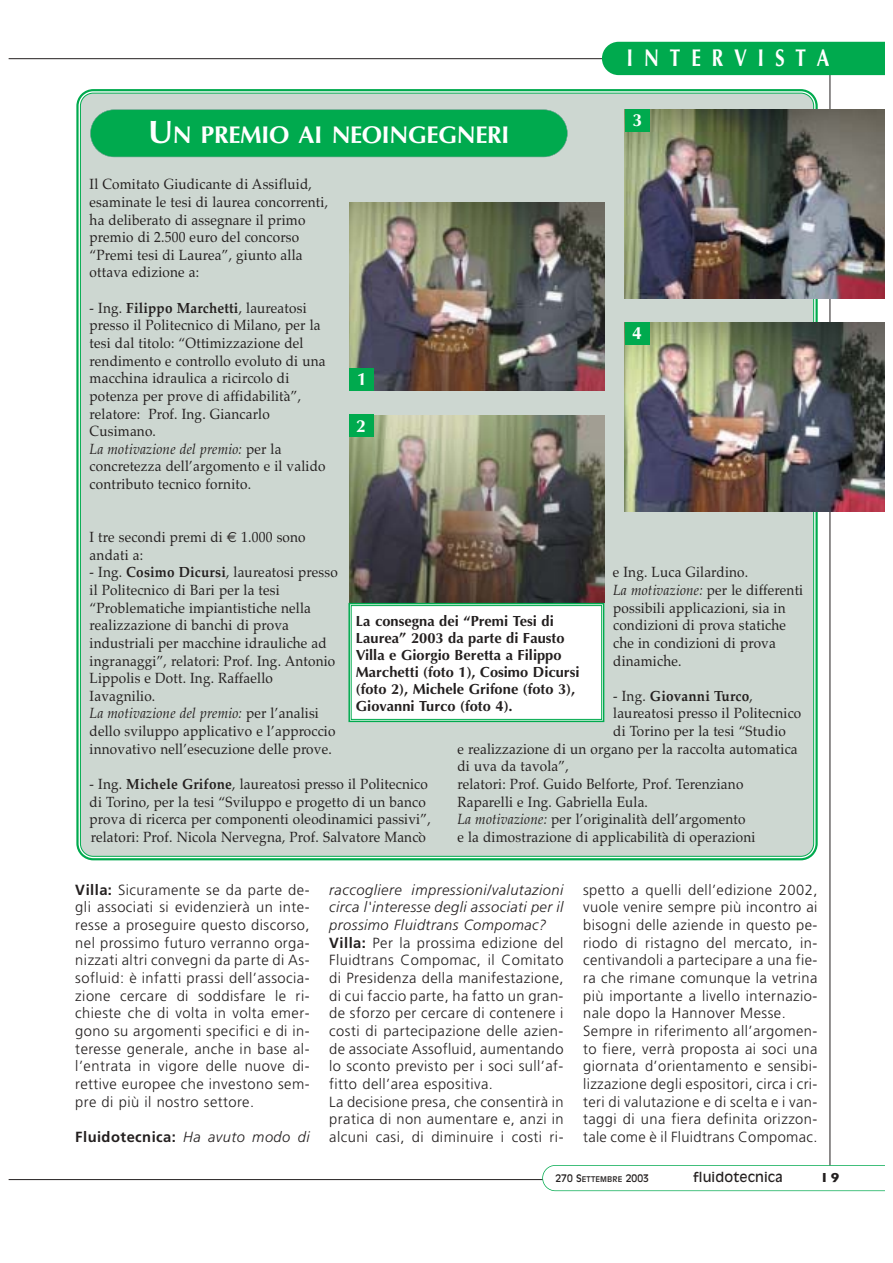
<style>
.page{position:relative;width:893px;height:1263px;background:#fff}
.page>*{position:absolute;margin:0;border:0;box-sizing:border-box;transform-origin:0 0}
.t1{font:700 24.3px "Optima";letter-spacing:-.015em;color:#fff}
.t2{font:700 24.3px "Optima";letter-spacing:.565em;color:#fff;scale:.79 1}
.t3{font:700 17.7px "Optima";color:#fff}
.t4{font:14.7px/17.7px "Palatino";letter-spacing:.015em;color:#231f1f;scale:.92 1}
.t5{font:300 14.7px/17.7px "Frutiger";letter-spacing:.03em;color:#231f1f}
.t6{font:700 14.7px/17px "Optima";color:#231f1f}
.t7{font:700 14.7px "Frutiger";letter-spacing:.03em;color:#231f1f}
.t8{font:700 14.7px "Palatino";letter-spacing:.015em;color:#231f1f;scale:.92 1}
.t9{font:13.2px "Antique Olive";letter-spacing:.01em;color:#231f1f}
.t10{font:700 13.2px "Gill Sans";color:#231f1f;scale:1.27 1}
.t11{font:10.35px "Antique Olive";letter-spacing:.01em;color:#231f1f}
.s1{font-size:32.4px}
.s2{font-weight:700}
.s3{font-style:italic}
.s4{font-family:"Euro Sans"}
.s5{font-weight:400}
.s6{font-weight:300;font-style:italic}
.s7{font-size:7.65px}
</style>
<div class="page">
<hr style="left:9px;top:58px;width:821px;height:1px;background:#231f1f">
<hr style="left:829px;top:59px;width:1px;height:1121px;background:#231f1f">
<hr style="left:9px;top:1179px;width:821px;height:1px;background:#231f1f">
<svg style="left:542px;top:1165px;width:342px;height:26px"></svg>
<div style="left:602px;top:42px;width:282px;height:33px;background:#00aa4e"></div>
<div style="left:80px;top:92px;width:734px;height:765px;background:#cdd7d1"></div>
<img style="left:349px;top:202px;width:255px;height:189px">
<img style="left:349px;top:415px;width:255px;height:188px">
<img style="left:624px;top:109px;width:260px;height:189px">
<img style="left:624px;top:322px;width:260px;height:189px">
<div style="left:351px;top:606px;width:250px;height:113px;background:#fff"></div>
<div style="left:348px;top:603px;width:256px;height:119px;border:1px solid #00aa4e"></div>
<div style="left:351px;top:605px;width:251px;height:115px;border:1px solid #00aa4e"></div>
<div style="left:90px;top:110px;width:477px;height:47px;background:#00aa4e;border-radius:24px"></div>
<div style="left:90px;top:110px;width:477px;height:47px;border:1px solid #85a39f;border-radius:24px"></div>
<div style="left:349px;top:369px;width:25px;height:22px;background:#00aa4e"></div>
<div style="left:349px;top:415px;width:24px;height:22px;background:#00aa4e"></div>
<div style="left:625px;top:109px;width:24px;height:22px;background:#00aa4e"></div>
<div style="left:624px;top:322px;width:25px;height:23px;background:#00aa4e"></div>
<h1 class="t1" style="left:148px;top:124px;width:363px"><span class="s1">U</span>N PREMIO AI NEOINGEGNERI</h1>
<p class="t4" style="left:90px;top:177px;width:261px">Il Comitato Giudicante di Assifluid, esaminate le tesi di laurea concorrenti, ha deliberato di assegnare il primo premio di 2.500 euro del concorso “Premi tesi di Laurea”, giunto alla ottava edizione a:</p>
<p class="t4" style="left:90px;top:301px;width:258px">- Ing. <span class="s2">Filippo Marchetti</span>, laureatosi presso il Politecnico di Milano, per la tesi dal titolo: “Ottimizzazione del rendimento e controllo evoluto di una macchina idraulica a ricircolo di potenza per prove di affidabilità”, relatore: Prof. Ing. Giancarlo Cusimano.<br><span class="s3">La motivazione del premio:</span> per la concretezza dell’argomento e il valido contributo tecnico fornito.</p>
<p class="t3" style="left:357px;top:372px;width:11px">1</p>
<p class="t3" style="left:356px;top:418px;width:11px">2</p>
<h1 class="t2" style="left:627px;top:48px;width:258px">INTERVISTA</h1>
<p class="t3" style="left:632px;top:113px;width:11px">3</p>
<p class="t3" style="left:632px;top:326px;width:11px">4</p>
<p class="t4" style="left:90px;top:530px;width:236px">I tre secondi premi di <span class="s4">€</span> 1.000 sono andati a:</p>
<p class="t4" style="left:90px;top:565px;width:271px">- Ing. <span class="s2">Cosimo Dicursi</span>, laureatosi presso il Politecnico di Bari per la tesi “Problematiche impiantistiche nella realizzazione di banchi di prova industriali per macchine idrauliche ad ingranaggi”, relatori: Prof. Ing. Antonio Lippolis e Dott. Ing. Raffaello Iavagnilio.<br><span class="s3">La motivazione del premio:</span> per l’analisi dello sviluppo applicativo e l’approccio innovativo nell’esecuzione delle prove.</p>
<p class="t4" style="left:90px;top:777px;width:372px">- Ing. <span class="s2">Michele Grifone</span>, laureatosi presso il Politecnico di Torino, per la tesi “Sviluppo e progetto di un banco prova di ricerca per componenti oleodinamici passivi”, relatori: Prof. Nicola Nervegna, Prof. Salvatore Mancò</p>
<p class="t4" style="left:613px;top:565px;width:208px">e Ing. Luca Gilardino.<br><span class="s3">La motivazione:</span> per le differenti possibili applicazioni, sia in condizioni di prova statiche che in condizioni di prova dinamiche.</p>
<p class="t8" style="left:613px;top:690px;width:153px"><span class="s5">- Ing.</span> Giovanni Turco<span class="s5">,</span></p>
<p class="t4" style="left:613px;top:706px;width:206px">laureatosi presso il Politecnico</p>
<p class="t4" style="left:613px;top:724px;width:189px">di Torino per la tesi “Studio</p>
<p class="t4" style="left:457px;top:742px;width:371px">e realizzazione di un organo per la raccolta automatica</p>
<p class="t4" style="left:457px;top:759px;width:123px">di uva da tavola”,</p>
<p class="t4" style="left:457px;top:777px;width:312px">relatori: Prof. Guido Belforte, Prof. Terenziano</p>
<p class="t4" style="left:457px;top:794px;width:209px">Raparelli e Ing. Gabriella Eula.</p>
<p class="t4" style="left:457px;top:812px;width:315px"><span class="s3">La motivazione:</span> per l’originalità dell’argomento</p>
<p class="t4" style="left:457px;top:830px;width:325px">e la dimostrazione di applicabilità di operazioni</p>
<p class="t6" style="left:356px;top:614px;width:225px">La consegna dei “Premi Tesi di<br>Laurea” 2003 da parte di Fausto<br>Villa e Giorgio Beretta a Filippo<br>Marchetti (foto 1), Cosimo Dicursi (foto 2), Michele Grifone (foto 3),<br>Giovanni Turco (foto 4).</p>
<p class="t5" style="left:75px;top:882px;width:236px;text-align:justify"><span class="s2">Villa:</span> Sicuramente se da parte de&shy;gli associati si evidenzierà un inte&shy;resse a proseguire questo discorso, nel prossimo futuro verranno orga&shy;nizzati altri convegni da parte di As&shy;sofluid: è infatti prassi dell’associa&shy;zione cercare di soddisfare le ri&shy;chieste che di volta in volta emer&shy;gono su argomenti specifici e di in&shy;teresse generale, anche in base al&shy;l’entrata in vigore delle nuove di&shy;rettive europee che investono sem&shy;pre di più il nostro settore.</p>
<p class="t7" style="left:75px;top:1131px;width:236px">Fluidotecnica: <span class="s6">Ha avuto modo di</span></p>
<p class="t5" style="left:329px;top:882px;width:236px"><span class="s3">raccogliere impressioni/valutazioni circa l'interesse degli associati per il prossimo Fluidtrans Compomac?<br></span><span class="s2">Villa:</span> Per la prossima edizione del Fluidtrans Compomac, il Comitato di Presidenza della manifestazione, di cui faccio parte, ha fatto un gran&shy;de sforzo per cercare di contenere i costi di partecipazione delle azien&shy;de associate Assofluid, aumentando lo sconto previsto per i soci sull’af&shy;fitto dell’area espositiva.<br>La decisione presa, che consentirà in pratica di non aumentare e, anzi in alcuni casi, di diminuire i costi ri-</p>
<p class="t5" style="left:583px;top:882px;width:236px">spetto a quelli dell’edizione 2002, vuole venire sempre più incontro ai bisogni delle aziende in questo pe&shy;riodo di ristagno del mercato, in&shy;centivandoli a partecipare a una fie&shy;ra che rimane comunque la vetrina più importante a livello internazio&shy;nale dopo la Hannover Messe.<br>Sempre in riferimento all’argomen&shy;to fiere, verrà proposta ai soci una giornata d’orientamento e sensibi&shy;lizzazione degli espositori, circa i cri&shy;teri di valutazione e di scelta e i van&shy;taggi di una fiera definita orizzon&shy;tale come è il Fluidtrans Compomac.</p>
<p class="t11" style="left:555px;top:1174px;width:95px">270 S<span class="s7">ETTEMBRE</span> 2003</p>
<p class="t9" style="left:693px;top:1172px;width:91px">fluidotecnica</p>
<p class="t10" style="left:819px;top:1173px;width:17px">19</p>
</div>
